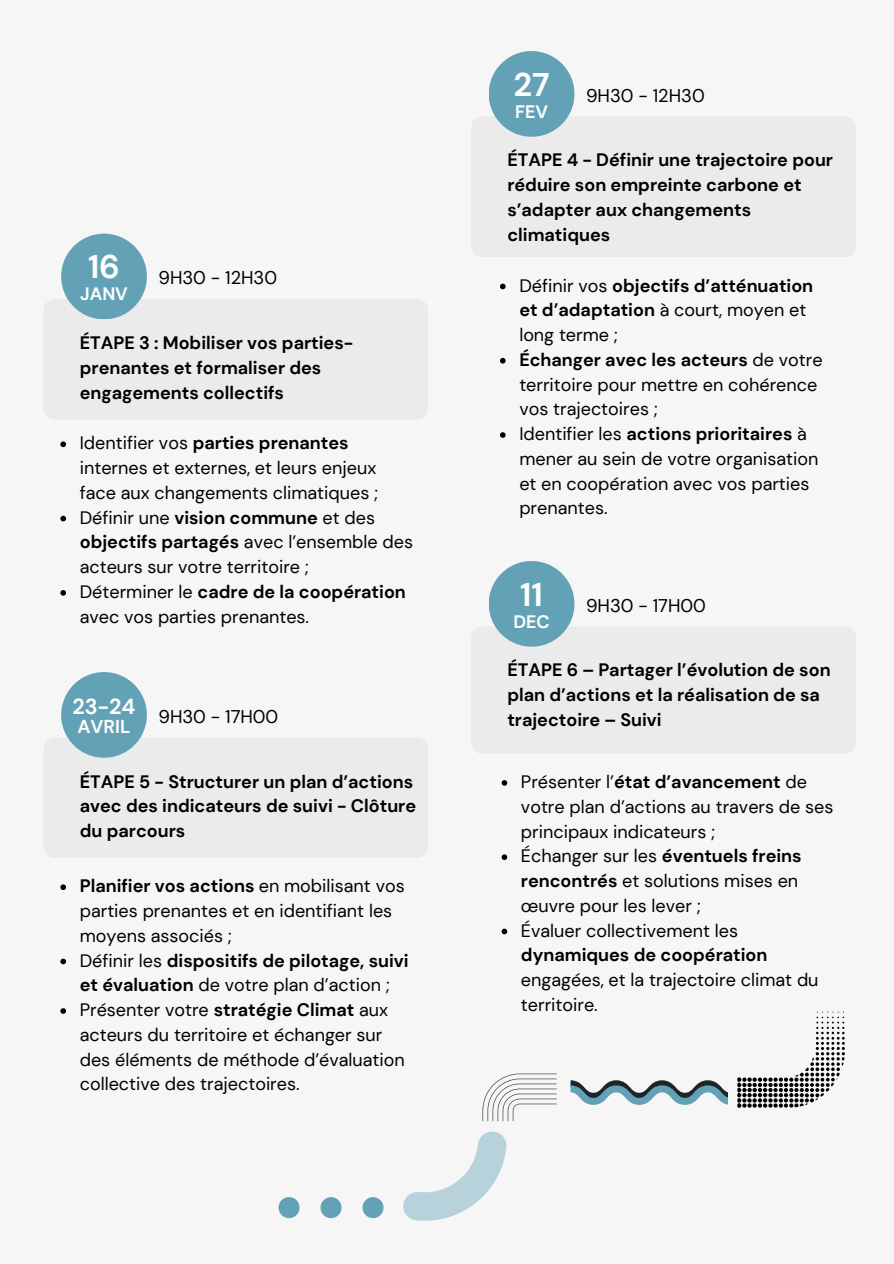
<style>
.page{position:relative;width:894px;height:1264px;background:#fff}
.page>*{position:absolute;margin:0;border:0;box-sizing:border-box;transform-origin:0 0}
.t1{font:700 32.7px "DM Sans";color:#fdfefe}
.t2{font:700 21.75px "DM Sans";color:#fdfefe}
.t3{font:700 18.6px "DM Sans";color:#fdfefe}
.t4{font:18.3px "DM Sans";color:#000}
.t5{font:18px/24.8px "DM Sans";color:#000}
.t6{font:700 18px/24.8px "DM Sans";color:#000}
.t7{font:700 18px "DM Sans";color:#fdfefe}
.s1{font-weight:700}
.s2{font-weight:400}
</style>
<div class="page">
<div style="left:0;top:0;width:893px;height:1263px;background:#f6f6f6"></div>
<svg style="left:278px;top:1197px;width:105px;height:21px"></svg>
<svg style="left:403px;top:1073px;width:153px;height:148px"></svg>
<svg style="left:570px;top:1080px;width:157px;height:24px"></svg>
<svg style="left:737px;top:1011px;width:107px;height:96px"></svg>
<div style="left:43px;top:299px;width:385px;height:120px;background:#ebebeb;border-radius:11px"></div>
<div style="left:61px;top:234px;width:86px;height:85px;background:#63a2b6;border-radius:50%"></div>
<div style="left:471px;top:116px;width:384px;height:141px;background:#ebebeb;border-radius:11px"></div>
<div style="left:488px;top:51px;width:86px;height:86px;background:#63a2b6;border-radius:50%"></div>
<svg style="left:60px;top:441px;width:6px;height:6px"></svg>
<svg style="left:60px;top:516px;width:6px;height:5px"></svg>
<svg style="left:60px;top:590px;width:6px;height:5px"></svg>
<svg style="left:500px;top:284px;width:5px;height:5px"></svg>
<svg style="left:500px;top:358px;width:5px;height:5px"></svg>
<svg style="left:500px;top:432px;width:5px;height:6px"></svg>
<div style="left:43px;top:737px;width:385px;height:121px;background:#ebebeb;border-radius:11px"></div>
<div style="left:61px;top:672px;width:86px;height:85px;background:#63a2b6;border-radius:50%"></div>
<div style="left:471px;top:626px;width:384px;height:127px;background:#ebebeb;border-radius:11px"></div>
<div style="left:488px;top:561px;width:86px;height:85px;background:#63a2b6;border-radius:50%"></div>
<svg style="left:501px;top:780px;width:6px;height:5px"></svg>
<svg style="left:501px;top:854px;width:6px;height:6px"></svg>
<svg style="left:501px;top:928px;width:6px;height:6px"></svg>
<svg style="left:60px;top:884px;width:6px;height:6px"></svg>
<svg style="left:60px;top:958px;width:6px;height:6px"></svg>
<svg style="left:60px;top:1008px;width:6px;height:5px"></svg>
<h2 class="t1" style="left:88px;top:246px;width:34px">16</h2>
<h2 class="t7" style="left:80px;top:282px;width:49px">JANV</h2>
<h3 class="t4" style="left:158px;top:266px;width:120px">9H30 - 12H30</h3>
<h4 class="t6" style="left:80px;top:330px;width:275px">ÉTAPE 3 : Mobiliser vos parties&shy;prenantes et formaliser des engagements collectifs</h4>
<p class="t5" style="left:80px;top:431px;width:300px">Identifier vos <span class="s1">parties prenantes </span>internes et externes, et leurs enjeux face aux changements climatiques ;</p>
<p class="t5" style="left:80px;top:505px;width:335px">Définir une <span class="s1">vision commune</span> et des <span class="s1">objectifs partagés</span> avec l’ensemble des acteurs sur votre territoire ;</p>
<h4 class="t5" style="left:80px;top:579px;width:327px">Déterminer le <span class="s1">cadre de la coopération </span>avec vos parties prenantes.</h4>
<h4 class="t2" style="left:72px;top:692px;width:65px">23-24</h4>
<h4 class="t3" style="left:77px;top:714px;width:54px">AVRIL</h4>
<h2 class="t4" style="left:158px;top:704px;width:121px">9H30 - 17H00</h2>
<h3 class="t6" style="left:80px;top:769px;width:338px">ÉTAPE 5 - Structurer un plan d’actions avec des indicateurs de suivi - Clôture du parcours</h3>
<p class="t5" style="left:80px;top:873px;width:326px"><span class="s1">Planifier vos actions</span> en mobilisant vos parties prenantes et en identifiant les moyens associés ;</p>
<p class="t6" style="left:80px;top:948px;width:330px"><span class="s2">Définir les</span> dispositifs de pilotage, suivi et évaluation <span class="s2">de votre plan d’action ;</span></p>
<p class="t5" style="left:80px;top:997px;width:326px">Présenter votre <span class="s1">stratégie Climat</span> aux acteurs du territoire et échanger sur des éléments de méthode d’évaluation collective des trajectoires.</p>
<h2 class="t1" style="left:513px;top:63px;width:38px">27</h2>
<h2 class="t7" style="left:515px;top:100px;width:34px">FEV</h2>
<h3 class="t4" style="left:586px;top:84px;width:120px">9H30 - 12H30</h3>
<p class="t6" style="left:507px;top:148px;width:327px">ÉTAPE 4 - Définir une trajectoire pour réduire son empreinte carbone et s’adapter aux changements climatiques</p>
<p class="t6" style="left:519px;top:273px;width:295px"><span class="s2">Définir vos</span> objectifs d’atténuation et d’adaptation <span class="s2">à court, moyen et long terme ;</span></p>
<p class="t5" style="left:519px;top:347px;width:305px"><span class="s1">Échanger avec les acteurs</span> de votre territoire pour mettre en cohérence vos trajectoires ;</p>
<p class="t5" style="left:519px;top:421px;width:300px">Identifier les <span class="s1">actions prioritaires</span> à mener au sein de votre organisation et en coopération avec vos parties prenantes.</p>
<h4 class="t1" style="left:520px;top:573px;width:24px">11</h4>
<h4 class="t7" style="left:513px;top:610px;width:38px">DEC</h4>
<h1 class="t4" style="left:586px;top:593px;width:121px">9H30 - 17H00</h1>
<h3 class="t6" style="left:507px;top:658px;width:324px">ÉTAPE 6 – Partager l’évolution de son plan d’actions et la réalisation de sa trajectoire – Suivi</h3>
<p class="t5" style="left:521px;top:769px;width:314px">Présenter l’<span class="s1">état d’avancement</span> de votre plan d’actions au travers de ses principaux indicateurs ;</p>
<p class="t5" style="left:521px;top:843px;width:282px">Échanger sur les <span class="s1">éventuels freins rencontrés</span> et solutions mises en œuvre pour les lever ;</p>
<p class="t5" style="left:521px;top:918px;width:299px">Évaluer collectivement les <span class="s1">dynamiques de coopération </span>engagées, et la trajectoire climat du territoire.</p>
</div>
